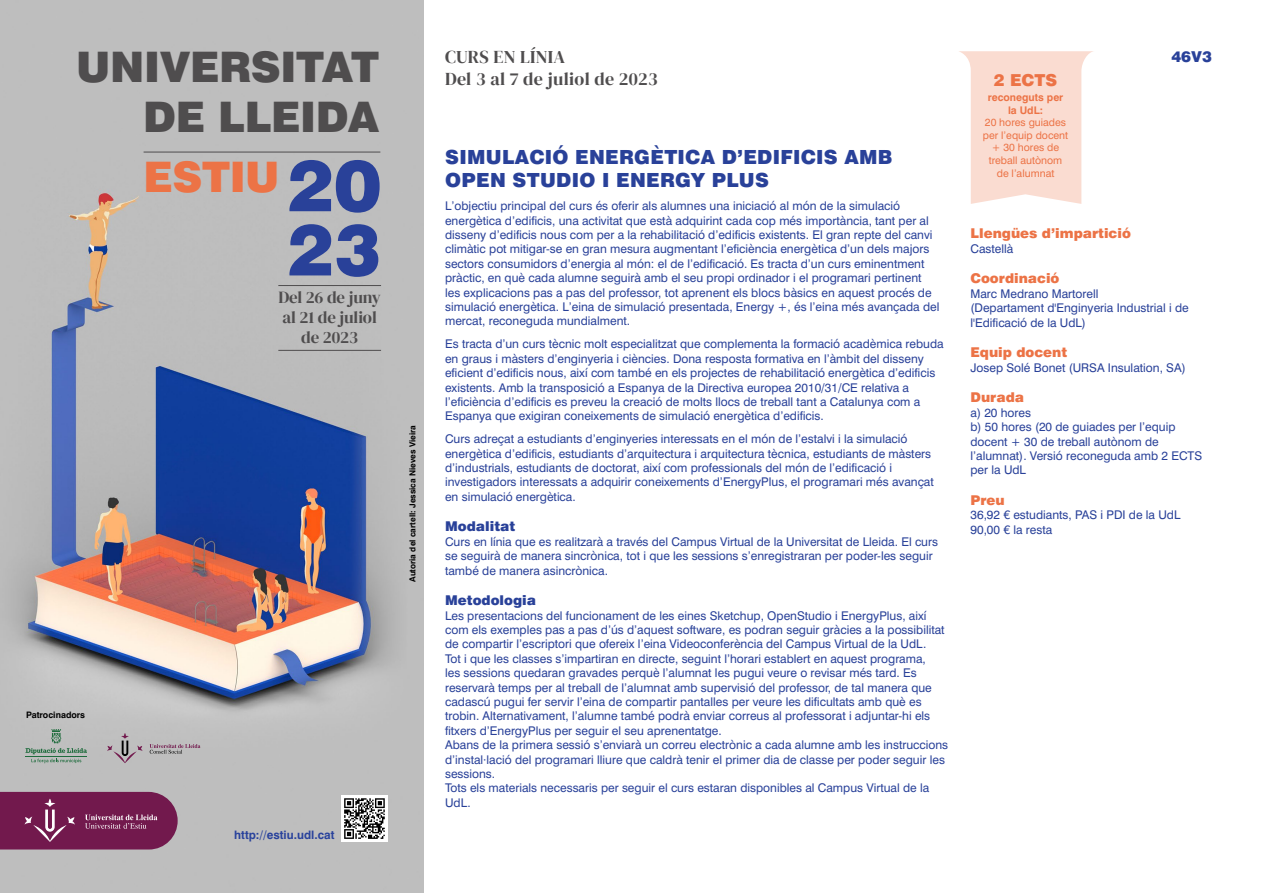
<style>
.page{position:relative;width:1263px;height:893px;background:#fff}
.page>*{position:absolute;margin:0;border:0;box-sizing:border-box;transform-origin:0 0}
.t1{font:900 71.1px "Swiss 721 BT";color:#294199}
.t2{font:900 42.15px/50.6px "Swiss 721 BT";letter-spacing:-.01em;color:#4f4d4e;text-align:right}
.t3{font:900 42.15px "Swiss 721 BT";letter-spacing:-.01em;color:#ec7346}
.t4{font:900 19.5px/23.4px "Swiss 721 BT";letter-spacing:.015em;color:#294199}
.t5{font:18px/21.6px "DM Serif Display";letter-spacing:.02em;color:#4f4d4e}
.t6{font:16.8px/20.1px "DM Serif Display";letter-spacing:-.005em;color:#4f4d4e;text-align:center}
.t7{font:900 16.5px "Swiss 721 BT";color:#ec7346}
.t8{font:900 15px "Swiss 721 BT";color:#294199}
.t9{font:900 13.5px "Swiss 721 BT";color:#ec7346}
.t10{font:900 13.5px "Swiss 721 BT";color:#294199}
.t11{font:12px/14.4px "Swiss 721 BT";color:#294199}
.t12{font:700 11.7px "Swiss 721 BT";color:#29429c}
.t13{font:10.5px/12.6px "Swiss 721 BT";color:#ec7346;text-align:center}
.t14{font:700 10.5px/12.6px "Swiss 721 BT";color:#ec7346;text-align:center}
.t15{font:700 8.85px "Swiss 721 BT";color:#000}
.t16{font:700 8.25px "Swiss 721 BT";color:#000}
.s1{font-size:71.1px;color:#294199}
.s2{font-family:"Helvetica Neue"}
</style>
<div class="page">
<img style="left:0;top:0;width:424px;height:893px">
<hr style="left:144px;top:152px;width:236px;height:1px;background:#4f4d4e">
<hr style="left:278px;top:285px;width:103px;height:1px;background:#4f4d4e">
<hr style="left:278px;top:350px;width:103px;height:1px;background:#4f4d4e">
<svg style="left:959px;top:51px;width:134px;height:153px"></svg>
<svg style="left:0;top:792px;width:178px;height:57px;background:#7b2959"></svg>
<svg style="left:26px;top:729px;width:61px;height:34px;background:#a5b1aa"></svg>
<svg style="left:107px;top:733px;width:35px;height:30px"></svg>
<svg style="left:150px;top:744px;width:50px;height:10px"></svg>
<div style="left:341px;top:795px;width:47px;height:47px;background:#fff"></div>
<svg style="left:344px;top:798px;width:41px;height:41px"></svg>
<h2 class="t2" style="left:76px;top:41px;width:304px">UNIVERSITAT<br>DE LLEIDA</h2>
<h2 class="t3" style="left:144px;top:151px;width:239px">ESTIU <span class="s1">20</span></h2>
<h1 class="t1" style="left:288px;top:207px;width:95px">23</h1>
<h3 class="t6" style="left:278px;top:287px;width:104px">Del 26 de juny al 21 de juliol de 2023</h3>
<p class="t16" style="left:407px;top:582px;width:159px;rotate:-90deg">Autoria del cartell: Jessica Nieves Vieira</p>
<p class="t15" style="left:26px;top:710px;width:61px">Patrocinadors</p>
<p class="t12" style="left:234px;top:828px;width:102px">http://estiu.udl.cat</p>
<h3 class="t5" style="left:445px;top:47px;width:214px">CURS EN LÍNIA<br>Del 3 al 7 de juliol de 2023</h3>
<p class="t8" style="left:1171px;top:47px;width:42px">46V3</p>
<h3 class="t7" style="left:994px;top:70px;width:65px">2 ECTS</h3>
<p class="t14" style="left:988px;top:91px;width:77px">reconeguts per la UdL:</p>
<p class="t13" style="left:983px;top:116px;width:87px">20 hores guiades per l’equip docent + 30 hores de treball autònom de l’alumnat</p>
<h3 class="t4" style="left:445px;top:145px;width:449px">SIMULACIÓ ENERGÈTICA D’EDIFICIS AMB<br>OPEN STUDIO I ENERGY PLUS</h3>
<p class="t11" style="left:445px;top:199px;width:496px">L’objectiu principal del curs és oferir als alumnes una iniciació al món de la simulació energètica d’edificis, una activitat que està adquirint cada cop més importància, tant per al disseny d’edificis nous com per a la rehabilitació d’edificis existents. El gran repte del canvi climàtic pot mitigar-se en gran mesura augmentant l’eficiència energètica d’un dels majors sectors consumidors d’energia al món: el de l’edificació. Es tracta d’un curs eminentment pràctic, en què cada alumne seguirà amb el seu propi ordinador i el programari pertinent les explicacions pas a pas del professor, tot aprenent els blocs bàsics en aquest procés de simulació energètica. L’eina de simulació presentada, Energy +, és l’eina més avançada del mercat, reconeguda mundialment.</p>
<p class="t11" style="left:445px;top:337px;width:500px">Es tracta d’un curs tècnic molt especialitzat que complementa la formació acadèmica rebuda en graus i màsters d’enginyeria i ciències. Dona resposta formativa en l’àmbit del disseny eficient d’edificis nous, així com també en els projectes de rehabilitació energètica d’edificis existents. Amb la transposició a Espanya de la Directiva europea 2010/31/CE relativa a l’eficiència d’edificis es preveu la creació de molts llocs de treball tant a Catalunya com a Espanya que exigiran coneixements de simulació energètica d’edificis.</p>
<p class="t11" style="left:445px;top:432px;width:490px">Curs adreçat a estudiants d’enginyeries interessats en el món de l’estalvi i la simulació energètica d’edificis, estudiants d’arquitectura i arquitectura tècnica, estudiants de màsters d’industrials, estudiants de doctorat, així com professionals del món de l’edificació i investigadors interessats a adquirir coneixements d’EnergyPlus, el programari més avançat en simulació energètica.</p>
<p class="t10" style="left:445px;top:518px;width:72px">Modalitat</p>
<p class="t11" style="left:445px;top:534px;width:494px">Curs en línia que es realitzarà a través del Campus Virtual de la Universitat de Lleida. El curs se seguirà de manera sincrònica, tot i que les sessions s’enregistraran per poder-les seguir també de manera asincrònica.</p>
<p class="t10" style="left:445px;top:592px;width:92px">Metodologia</p>
<p class="t11" style="left:445px;top:608px;width:505px">Les presentacions del funcionament de les eines Sketchup, OpenStudio i EnergyPlus, així com els exemples pas a pas d’ús d’aquest software, es podran seguir gràcies a la possibilitat de compartir l’escriptori que ofereix l’eina Videoconferència del Campus Virtual de la UdL.<br>Tot i que les classes s’impartiran en directe, seguint l’horari establert en aquest programa,<br>les sessions quedaran gravades perquè l’alumnat les pugui veure o revisar més tard. Es reservarà temps per al treball de l’alumnat amb supervisió del professor, de tal manera que cadascú pugui fer servir l’eina de compartir pantalles per veure les dificultats amb què es trobin. Alternativament, l’alumne també podrà enviar correus al professorat i adjuntar-hi els fitxers d’EnergyPlus per seguir el seu aprenentatge.<br>Abans de la primera sessió s’enviarà un correu electrònic a cada alumne amb les instruccions d’instal·lació del programari lliure que caldrà tenir el primer dia de classe per poder seguir les sessions.<br>Tots els materials necessaris per seguir el curs estaran disponibles al Campus Virtual de la UdL.</p>
<p class="t9" style="left:970px;top:225px;width:162px">Llengües d’impartició</p>
<p class="t11" style="left:970px;top:241px;width:44px">Castellà</p>
<p class="t9" style="left:970px;top:270px;width:90px">Coordinació</p>
<p class="t11" style="left:970px;top:286px;width:220px">Marc Medrano Martorell<br>(Departament d'Enginyeria Industrial i de l'Edificació de la UdL)</p>
<p class="t9" style="left:970px;top:344px;width:98px">Equip docent</p>
<p class="t11" style="left:970px;top:360px;width:217px">Josep Solé Bonet (URSA Insulation, SA)</p>
<p class="t9" style="left:970px;top:389px;width:55px">Durada</p>
<p class="t11" style="left:970px;top:405px;width:233px">a) 20 hores<br>b) 50 hores (20 de guiades per l’equip docent + 30 de treball autònom de l’alumnat). Versió reconeguda amb 2 ECTS per la UdL</p>
<p class="t9" style="left:970px;top:492px;width:36px">Preu</p>
<p class="t11" style="left:970px;top:508px;width:211px">36,92 <span class="s2">€</span> estudiants, PAS i PDI de la UdL<br>90,00 <span class="s2">€</span> la resta</p>
</div>
